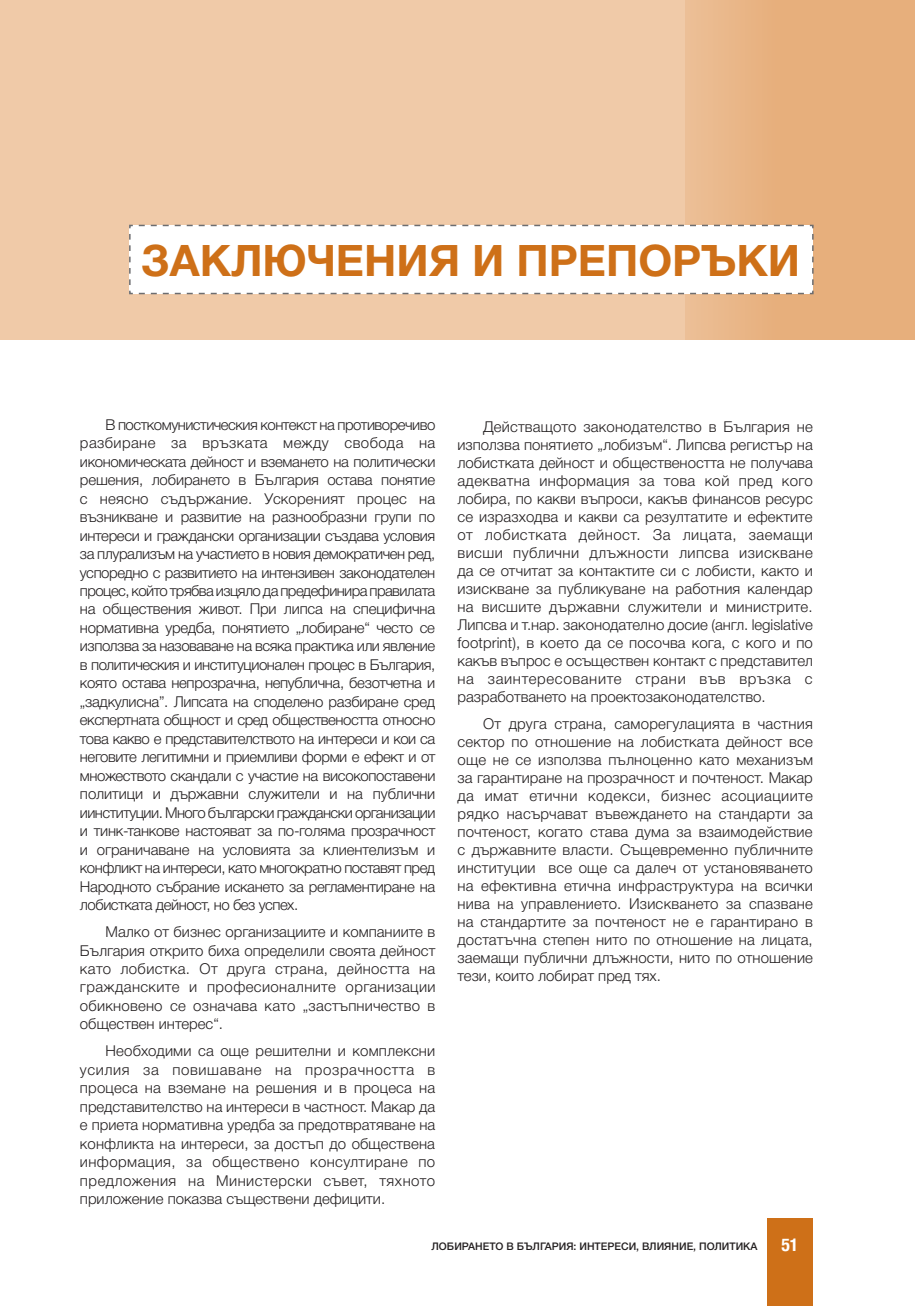
<style>
.page{position:relative;width:915px;height:1306px;background:#fff}
.page>*{position:absolute;margin:0;border:0;box-sizing:border-box;transform-origin:0 0}
.t1{font:700 43.5px "Helvetica Neue Cyr";color:#ce7018}
.t2{font:300 15px/18.5px "Helvetica Neue Cyr";color:#231f20;text-align:justify}
.t3{font:500 10.5px "Helvetica Neue Cyr";color:#231f20}
.s1{font-family:"Helv Cyr Condensed";font-weight:700;font-size:19.5px;color:#fff}
</style>
<div class="page">
<div style="left:766px;top:1218px;width:45px;height:87px;background:#ce7018"></div>
<div style="left:0;top:0;width:914px;height:339px;background:#f0caa8"></div>
<div style="left:685px;top:0;width:229px;height:339px;background:linear-gradient(to right,#eab98d,#e6ab75)"></div>
<svg style="left:129px;top:224px;width:685px;height:71px;background:#f9f8f8"></svg>
<h1 class="t1" style="left:142px;top:237px;width:659px">ЗАКЛЮЧЕНИЯ И ПРЕПОРЪКИ</h1>
<p class="t2" style="left:80px;top:415px;width:357px;text-indent:26px">В посткомунистическия контекст на противоречиво разбиране за връзката между свобода на икономическата дейност и вземането на политически решения, лобирането в България остава понятие с неясно съдържание. Ускореният процес на възникване и развитие на разнообразни групи по интереси и граждански организации създава условия за плурализъм на участието в новия демократичен ред, успоредно с развитието на интензивен законодателен процес, който трябва изцяло да предефинира правилата на обществения живот. При липса на специфична нормативна уредба, понятието „лобиране“ често се използва за назоваване на всяка практика или явление в политическия и институционален процес в България, която остава непрозрачна, непублична, безотчетна и „задкулисна”. Липсата на споделено разбиране сред експертната общност и сред обществеността относно това какво е представителството на интереси и кои са неговите легитимни и приемливи форми е ефект и от множеството скандали с участие на високопоставени политици и държавни служители и на публични иинституции. Много български граждански организации и тинк-танкове настояват за по-голяма прозрачност и ограничаване на условията за клиентелизъм и конфликт на интереси, като многократно поставят пред Народното събрание искането за регламентиране на лобистката дейност, но без успех.</p>
<p class="t2" style="left:80px;top:922px;width:357px;text-indent:26px">Малко от бизнес организациите и компаниите в България открито биха определили своята дейност като лобистка. От друга страна, дейността на гражданските и професионалните организации обикновено се означава като „застъпничество в обществен интерес“.</p>
<p class="t2" style="left:80px;top:1041px;width:357px;text-indent:26px">Необходими са още решителни и комплексни усилия за повишаване на прозрачността в процеса на вземане на решения и в процеса на представителство на интереси в частност. Макар да е приета нормативна уредба за предотвратяване на конфликта на интереси, за достъп до обществена информация, за обществено консултиране по предложения на Министерски съвет, тяхното приложение показва съществени дефицити.</p>
<p class="t2" style="left:457px;top:418px;width:357px;line-height:18px;text-indent:26px">Действащото законодателство в България не използва понятието „лобизъм“. Липсва регистър на лобистката дейност и обществеността не получава адекватна информация за това кой пред кого лобира, по какви въпроси, какъв финансов ресурс се изразходва и какви са резултатите и ефектите от лобистката дейност. За лицата, заемащи висши публични длъжности липсва изискване да се отчитат за контактите си с лобисти, както и изискване за публикуване на работния календар на висшите държавни служители и министрите.<br>Липсва и т.нар. законодателно досие (англ. legislative footprint), в което да се посочва кога, с кого и по какъв въпрос е осъществен контакт с представител на заинтересованите страни във връзка с разработването на проектозаконодателство.</p>
<p class="t2" style="left:457px;top:714px;width:357px;line-height:18px;text-indent:26px">От друга страна, саморегулацията в частния сектор по отношение на лобистката дейност все още не се използва пълноценно като механизъм за гарантиране на прозрачност и почтеност. Макар да имат етични кодекси, бизнес асоциациите рядко насърчават въвеждането на стандарти за почтеност, когато става дума за взаимодействие с държавните власти. Същевременно публичните институции все още са далеч от установяването на ефективна етична инфраструктура на всички нива на управлението. Изискването за спазване на стандартите за почтеност не е гарантирано в достатъчна степен нито по отношение на лицата, заемащи публични длъжности, нито по отношение тези, които лобират пред тях.</p>
<p class="t3" style="left:431px;top:1240px;width:368px">ЛОБИРАНЕТО В БЪЛГАРИЯ: ИНТЕРЕСИ, ВЛИЯНИЕ, ПОЛИТИКА <span class="s1">51</span></p>
</div>
